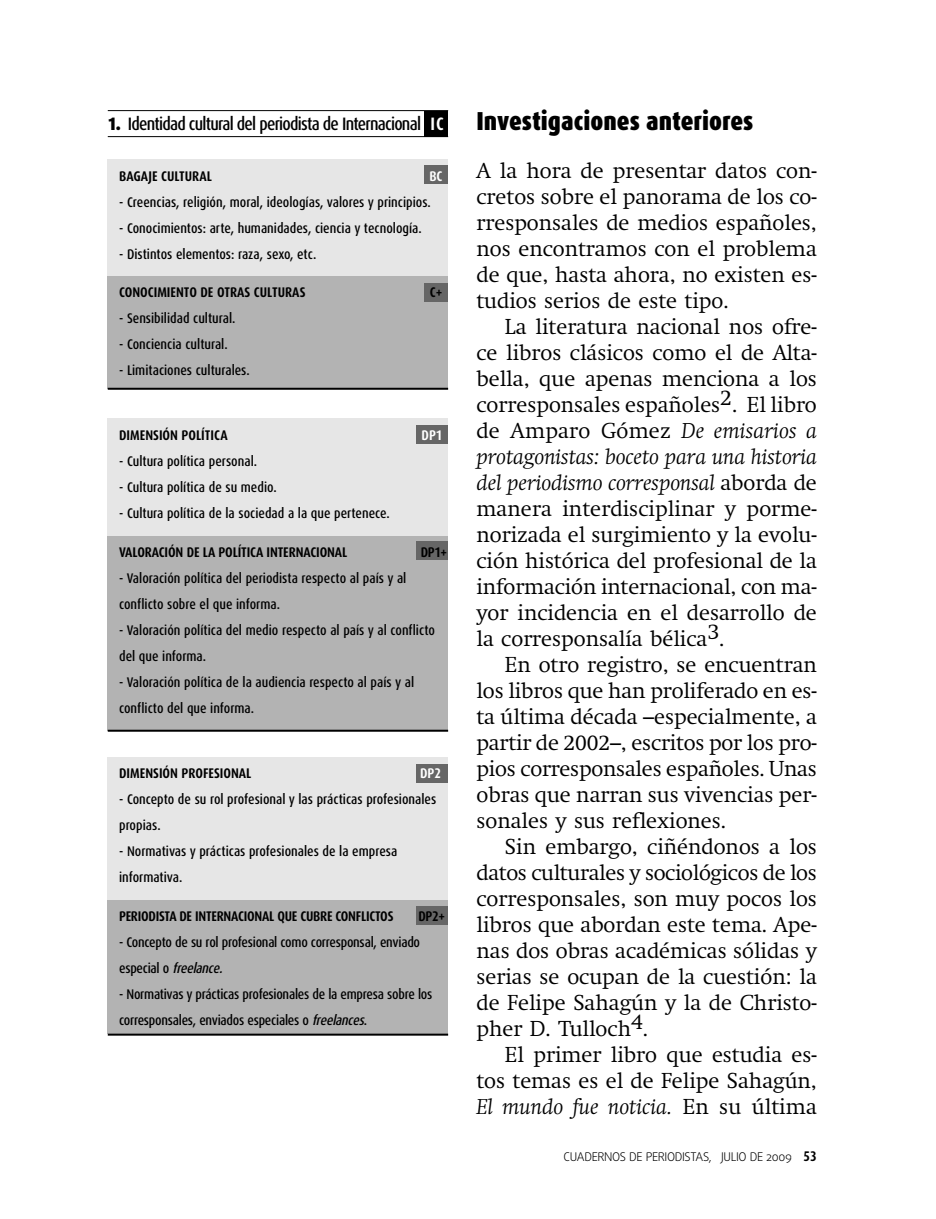
<style>
.page{position:relative;width:936px;height:1219px;background:#fff}
.page>*{position:absolute;margin:0;border:0;box-sizing:border-box;transform-origin:0 0}
.t1{font:900 condensed 26px "Dax OT";color:#000}
.t2{font:300 21.4px/26px "Swift";color:#000;text-align:justify}
.t3{font:500 condensed 18px "Dax OT";letter-spacing:-.04em;color:#000}
.t4{font:500 condensed 14px/26px "Dax OT";color:#000}
.t5{font:500 condensed 14px/26px "Dax OT";letter-spacing:-.02em;color:#000}
.t6{font:700 condensed 14px "Dax OT";letter-spacing:-.01em;color:#000}
.t7{font:700 condensed 14px "Dax OT";color:#fff}
.t8{font:300 12px "Daxline OT";letter-spacing:-.03em;color:#000}
.s1{font-weight:900}
.s2{font-weight:700;color:#fff}
.s3{font-style:italic}
.s4{color:#fff}
.s5{font-family:"Adobe Caslon Pro";font-weight:400;color:#fff}
.s6{font-family:"Dax OT";font-weight:700;font-stretch:condensed;font-size:14px}
</style>
<div class="page">
<div style="left:108px;top:159px;width:340px;height:215px;background:#e6e6e6"></div>
<div style="left:108px;top:418px;width:340px;height:218px;background:#e6e6e6"></div>
<div style="left:108px;top:757px;width:340px;height:215px;background:#e6e6e6"></div>
<div style="left:108px;top:537px;width:340px;height:194px;background:#b3b3b3"></div>
<div style="left:424px;top:165px;width:24px;height:18px;background:#666"></div>
<div style="left:424px;top:111px;width:24px;height:25px;background:#000"></div>
<div style="left:108px;top:277px;width:340px;height:112px;background:#b3b3b3"></div>
<hr style="left:108px;top:388px;width:340px;height:2px;background:#000">
<hr style="left:108px;top:730px;width:340px;height:2px;background:#000">
<div style="left:108px;top:900px;width:340px;height:134px;background:#b3b3b3"></div>
<hr style="left:108px;top:1034px;width:340px;height:2px;background:#000">
<div style="left:424px;top:283px;width:24px;height:18px;background:#666"></div>
<div style="left:416px;top:425px;width:32px;height:18px;background:#666"></div>
<div style="left:416px;top:541px;width:32px;height:18px;background:#666"></div>
<div style="left:416px;top:764px;width:32px;height:18px;background:#666"></div>
<div style="left:416px;top:906px;width:32px;height:18px;background:#666"></div>
<hr style="left:108px;top:136px;width:340px;height:1px;background:#000">
<hr style="left:108px;top:110px;width:340px;height:1px;background:#000">
<p class="t3" style="left:108px;top:116px;width:337px"><span class="s1">1.</span> Identidad cultural del periodista de Internacional <span class="s2">IC</span></p>
<p class="t6" style="left:119px;top:170px;width:94px">BAGAJE CULTURAL</p>
<p class="t7" style="left:429px;top:170px;width:15px">BC</p>
<p class="t4" style="left:119px;top:190px;width:313px">- Creencias, religión, moral, ideologías, valores y principios.</p>
<p class="t4" style="left:119px;top:216px;width:304px">- Conocimientos: arte, humanidades, ciencia y tecnología.</p>
<p class="t4" style="left:119px;top:242px;width:199px">- Distintos elementos: raza, sexo, etc.</p>
<p class="t6" style="left:119px;top:286px;width:188px">CONOCIMIENTO DE OTRAS CULTURAS</p>
<p class="t6" style="left:430px;top:286px;width:14px">C+</p>
<p class="t4" style="left:119px;top:306px;width:118px">- Sensibilidad cultural.</p>
<p class="t4" style="left:119px;top:332px;width:110px">- Conciencia cultural.</p>
<p class="t4" style="left:119px;top:358px;width:132px">- Limitaciones culturales.</p>
<p class="t6" style="left:119px;top:429px;width:110px">DIMENSIÓN POLÍTICA</p>
<p class="t7" style="left:421px;top:429px;width:22px">DP1</p>
<p class="t4" style="left:119px;top:449px;width:139px">- Cultura política personal.</p>
<p class="t4" style="left:119px;top:475px;width:159px">- Cultura política de su medio.</p>
<p class="t4" style="left:119px;top:501px;width:272px">- Cultura política de la sociedad a la que pertenece.</p>
<p class="t6" style="left:119px;top:546px;width:230px">VALORACIÓN DE LA POLÍTICA INTERNACIONAL</p>
<p class="t6" style="left:420px;top:546px;width:28px">DP1+</p>
<p class="t4" style="left:119px;top:566px;width:289px">- Valoración política del periodista respecto al país y al conflicto sobre el que informa.</p>
<p class="t4" style="left:119px;top:618px;width:317px">- Valoración política del medio respecto al país y al conflicto del que informa.</p>
<p class="t4" style="left:119px;top:670px;width:296px">- Valoración política de la audiencia respecto al país y al conflicto del que informa.</p>
<p class="t6" style="left:119px;top:767px;width:134px">DIMENSIÓN PROFESIONAL</p>
<p class="t7" style="left:420px;top:767px;width:22px">DP2</p>
<p class="t4" style="left:119px;top:787px;width:318px">- Concepto de su rol profesional y las prácticas profesionales propias.</p>
<p class="t4" style="left:119px;top:839px;width:280px">- Normativas y prácticas profesionales de la empresa informativa.</p>
<p class="t6" style="left:119px;top:910px;width:276px">PERIODISTA DE INTERNACIONAL QUE CUBRE CONFLICTOS</p>
<p class="t6" style="left:418px;top:910px;width:28px">DP2+</p>
<p class="t5" style="left:119px;top:930px;width:302px">- Concepto de su rol profesional como corresponsal, enviado especial o <span class="s3">freelance.</span></p>
<p class="t5" style="left:119px;top:982px;width:315px">- Normativas y prácticas profesionales de la empresa sobre los corresponsales, enviados especiales o <span class="s3">freelances</span>.</p>
<p class="t1" style="left:476px;top:110px;width:278px">Investigaciones anteriores</p>
<p class="t2" style="left:476px;top:159px;width:342px">A la hora de presentar datos con&shy;cretos sobre el panorama de los co&shy;rresponsales de medios españoles, nos encontramos con el problema de que, hasta ahora, no existen es&shy;tudios serios de este tipo.</p>
<p class="t2" style="left:476px;top:315px;width:342px;text-indent:28px">La literatura nacional nos ofre&shy;ce libros clásicos como el de Alta&shy;bella, que apenas menciona a los corresponsales españoles2. El libro de Amparo Gómez <span class="s3">De emisarios a protagonistas: boceto para una historia del periodismo corresponsal</span> aborda de manera interdisciplinar y porme&shy;norizada el surgimiento y la evolu&shy;ción histórica del profesional de la información internacional, con ma&shy;yor incidencia en el desarrollo de la corresponsalía bélica3.</p>
<p class="t2" style="left:476px;top:653px;width:342px;text-indent:28px">En otro registro, se encuentran los libros que han proliferado en es&shy;ta última década –especialmente, a partir de 2002–, escritos por los pro&shy;pios corresponsales españoles. Unas obras que narran sus vivencias per&shy;sonales y sus reflexiones.</p>
<p class="t2" style="left:476px;top:835px;width:342px;text-indent:28px">Sin embargo, ciñéndonos a los datos culturales y sociológicos de los corresponsales, son muy pocos los libros que abordan este tema. Ape&shy;nas dos obras académicas sólidas y serias se ocupan de la cuestión: la de Felipe Sahagún y la de Christo&shy;pher D. Tulloch4.</p>
<p class="t2" style="left:476px;top:1043px;width:342px;text-indent:28px">El primer libro que estudia es&shy;tos temas es el de Felipe Sahagún, <span class="s3">El mundo fue noticia.</span> En su última</p>
<p class="t8" style="left:563px;top:1151px;width:255px">CUADERNOS DE PERIODISTAS,<span class="s4">—</span>JULIO DE 2009<span class="s5">—</span><span class="s6">53</span></p>
</div>
